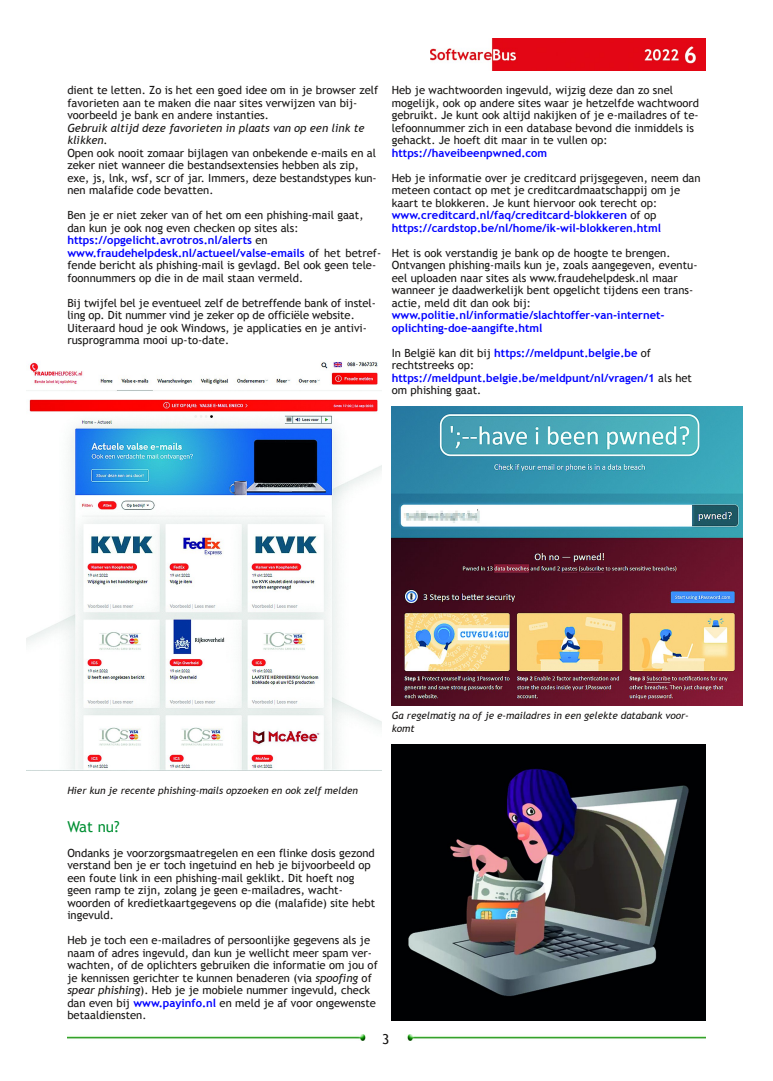
<style>
.page{position:relative;width:773px;height:1081px;background:#fff}
.page>*{position:absolute;margin:0;border:0;box-sizing:border-box;transform-origin:0 0}
.t1{font:15px "Trebuchet MS";color:#008f33}
.t2{font:13.75px "Trebuchet MS";color:#161413}
.t3{font:11.25px/12.5px "Trebuchet MS";color:#161413}
.t4{font:700 11.25px/12.5px "Trebuchet MS";color:#00f}
.t5{font:italic 10px/12.5px "Trebuchet MS";color:#161413}
.s1{font-style:italic}
.s2{font-weight:700;color:#00f}
.s3{font-weight:400;color:#161413}
</style>
<div class="page">
<img style="left:431px;top:39px;width:274px;height:32px">
<img style="left:67px;top:1035px;width:299px;height:5px">
<img style="left:407px;top:1035px;width:298px;height:5px">
<img style="left:27px;top:361px;width:354px;height:409px">
<img style="left:392px;top:407px;width:350px;height:299px">
<img style="left:392px;top:744px;width:313px;height:276px">
<p class="t3" style="left:67px;top:84px;width:312px">dient te letten. Zo is het een goed idee om in je browser zelf favorieten aan te maken die naar sites verwijzen van bij‐ voorbeeld je bank en andere instanties.</p>
<p class="t3" style="left:67px;top:121px;width:311px"><span class="s1">Gebruik altijd deze favorieten in plaats van op een link te klikken</span>.<br>Open ook nooit zomaar bijlagen van onbekende e‐mails en al zeker niet wanneer die bestandsextensies hebben als zip, exe, js, lnk, wsf, scr of jar. Immers, deze bestandstypes kun‐ nen malafide code bevatten.</p>
<p class="t3" style="left:67px;top:209px;width:315px">Ben je er niet zeker van of het om een phishing‐mail gaat, dan kun je ook nog even checken op sites als: <span class="s2">https://opgelicht.avrotros.nl/alerts</span> en <span class="s2">www.fraudehelpdesk.nl/actueel/valse‐emails</span> of het betref‐ fende bericht als phishing‐mail is gevlagd. Bel ook geen tele‐ foonnummers op die in de mail staan vermeld.</p>
<p class="t3" style="left:67px;top:296px;width:310px">Bij twijfel bel je eventueel zelf de betreffende bank of instel‐ ling op. Dit nummer vind je zeker op de officiële website.<br>Uiteraard houd je ook Windows, je applicaties en je antivi‐ rusprogramma mooi up‐to‐date.</p>
<p class="t3" style="left:392px;top:84px;width:309px">Heb je wachtwoorden ingevuld, wijzig deze dan zo snel mogelijk, ook op andere sites waar je hetzelfde wachtwoord gebruikt. Je kunt ook altijd nakijken of je e‐mailadres of te‐ lefoonnummer zich in een database bevond die inmiddels is gehackt. Je hoeft dit maar in te vullen op:</p>
<p class="t4" style="left:392px;top:146px;width:157px">https://haveibeenpwned.com</p>
<p class="t3" style="left:392px;top:171px;width:310px">Heb je informatie over je creditcard prijsgegeven, neem dan meteen contact op met je creditcardmaatschappij om je kaart te blokkeren. Je kunt hiervoor ook terecht op: <span class="s2">www.creditcard.nl/faq/creditcard‐blokkeren</span> of op <span class="s2">https://cardstop.be/nl/home/ik‐wil‐blokkeren.html</span></p>
<p class="t3" style="left:392px;top:246px;width:307px">Het is ook verstandig je bank op de hoogte te brengen.<br>Ontvangen phishing‐mails kun je, zoals aangegeven, eventu‐ eel uploaden naar sites als www.fraudehelpdesk.nl maar wanneer je daadwerkelijk bent opgelicht tijdens een trans‐ actie, meld dit dan ook bij:</p>
<p class="t4" style="left:392px;top:309px;width:274px">www.politie.nl/informatie/slachtoffer‐van‐internet‐ oplichting‐doe‐aangifte.html</p>
<p class="t4" style="left:392px;top:346px;width:302px"><span class="s3">In België kan dit bij</span> https://meldpunt.belgie.be <span class="s3">of rechtstreeks op: </span>https://meldpunt.belgie.be/meldpunt/nl/vragen/1 <span class="s3">als het om phishing gaat.</span></p>
<p class="t5" style="left:392px;top:709px;width:298px">Ga regelmatig na of je e‐mailadres in een gelekte databank voor‐ komt</p>
<p class="t5" style="left:67px;top:784px;width:292px">Hier kun je recente phishing‐mails opzoeken en ook zelf melden</p>
<h1 class="t1" style="left:67px;top:818px;width:54px">Wat nu?</h1>
<p class="t3" style="left:67px;top:846px;width:309px">Ondanks je voorzorgsmaatregelen en een flinke dosis gezond verstand ben je er toch ingetuind en heb je bijvoorbeeld op een foute link in een phishing‐mail geklikt. Dit hoeft nog geen ramp te zijn, zolang je geen e‐mailadres, wacht‐ woorden of kredietkaartgegevens op die (malafide) site hebt ingevuld.</p>
<p class="t3" style="left:67px;top:934px;width:312px">Heb je toch een e‐mailadres of persoonlijke gegevens als je naam of adres ingevuld, dan kun je wellicht meer spam ver‐ wachten, of de oplichters gebruiken die informatie om jou of je kennissen gerichter te kunnen benaderen (via <span class="s1">spoofing</span> of <span class="s1">spear phishing</span>). Heb je je mobiele nummer ingevuld, check dan even bij <span class="s2">www.payinfo.nl</span> en meld je af voor ongewenste betaaldiensten.</p>
<p class="t2" style="left:382px;top:1031px;width:9px">3</p>
</div>
